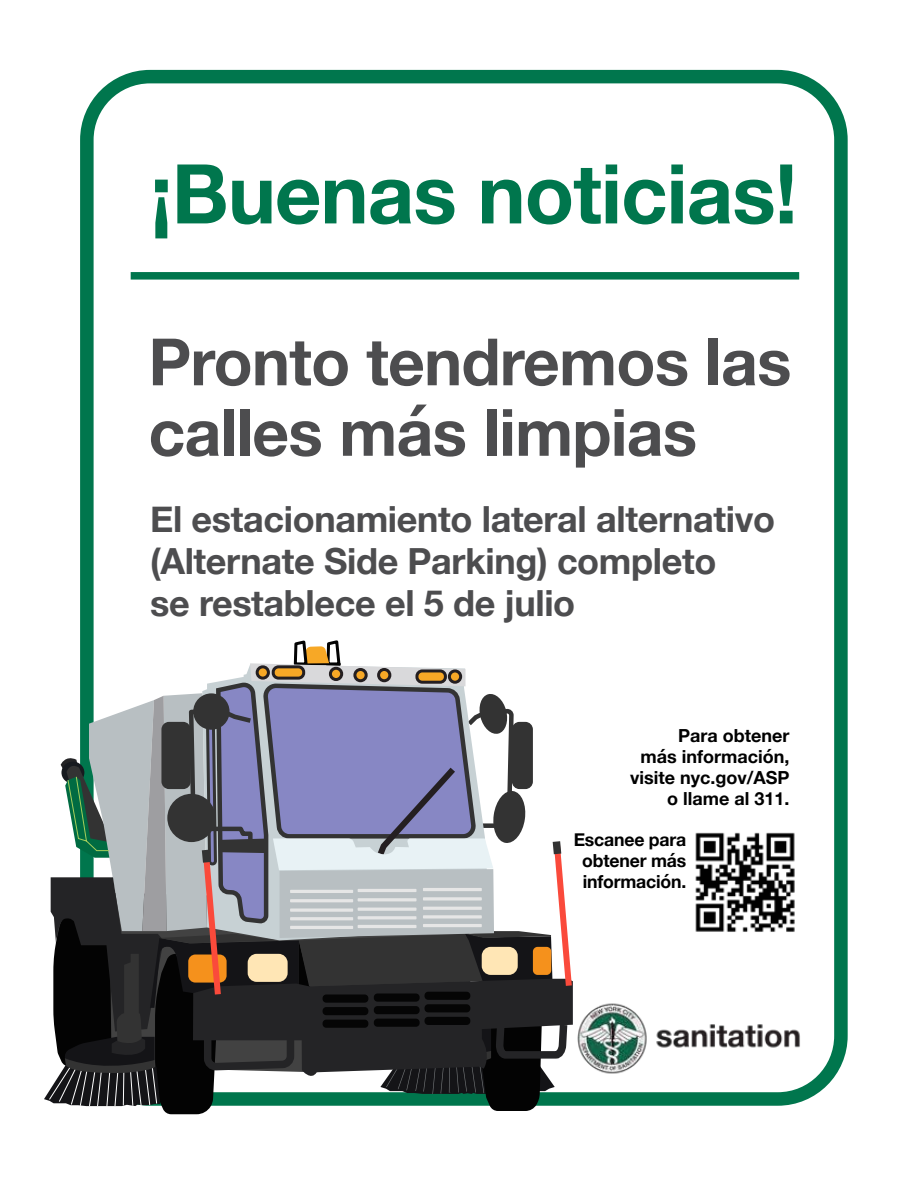
<style>
.page{position:relative;width:918px;height:1188px;background:#fff}
.page>*{position:absolute;margin:0;border:0;box-sizing:border-box;transform-origin:0 0}
.t1{font:700 82.5px "Helvetica Neue";letter-spacing:-.01em;color:#00764d}
.t2{font:700 65.25px/70.5px "Helvetica Neue";letter-spacing:-.01em;color:#4d4d4f}
.t3{font:700 36px/42px "Helvetica Neue";letter-spacing:-.01em;color:#4d4d4f}
.t4{font:700 18px/21px "Helvetica Neue";color:#000;text-align:right}
</style>
<div class="page">
<div style="left:80px;top:70px;width:768px;height:1036px;border:14px solid #00764d;border-radius:63px"></div>
<div style="left:131px;top:272px;width:668px;height:8px;background:#00764d"></div>
<img style="left:695px;top:832px;width:100px;height:100px">
<img style="left:577px;top:1003px;width:223px;height:71px">
<svg style="left:44px;top:298px;width:529px;height:817px"></svg>
<h1 class="t1" style="left:150px;top:129px;width:649px">¡Buenas noticias!</h1>
<h2 class="t2" style="left:148px;top:328px;width:644px">Pronto tendremos las calles más limpias</h2>
<h3 class="t3" style="left:150px;top:499px;width:627px">El estacionamiento lateral alternativo (Alternate Side Parking) completo<br>se restablece el 5 de julio</h3>
<p class="t4" style="left:630px;top:726px;width:161px">Para obtener<br>más información, visite nyc.gov/ASP o llame al 311.</p>
<p class="t4" style="left:574px;top:830px;width:114px;text-align:center">Escanee para obtener más información.</p>
</div>
